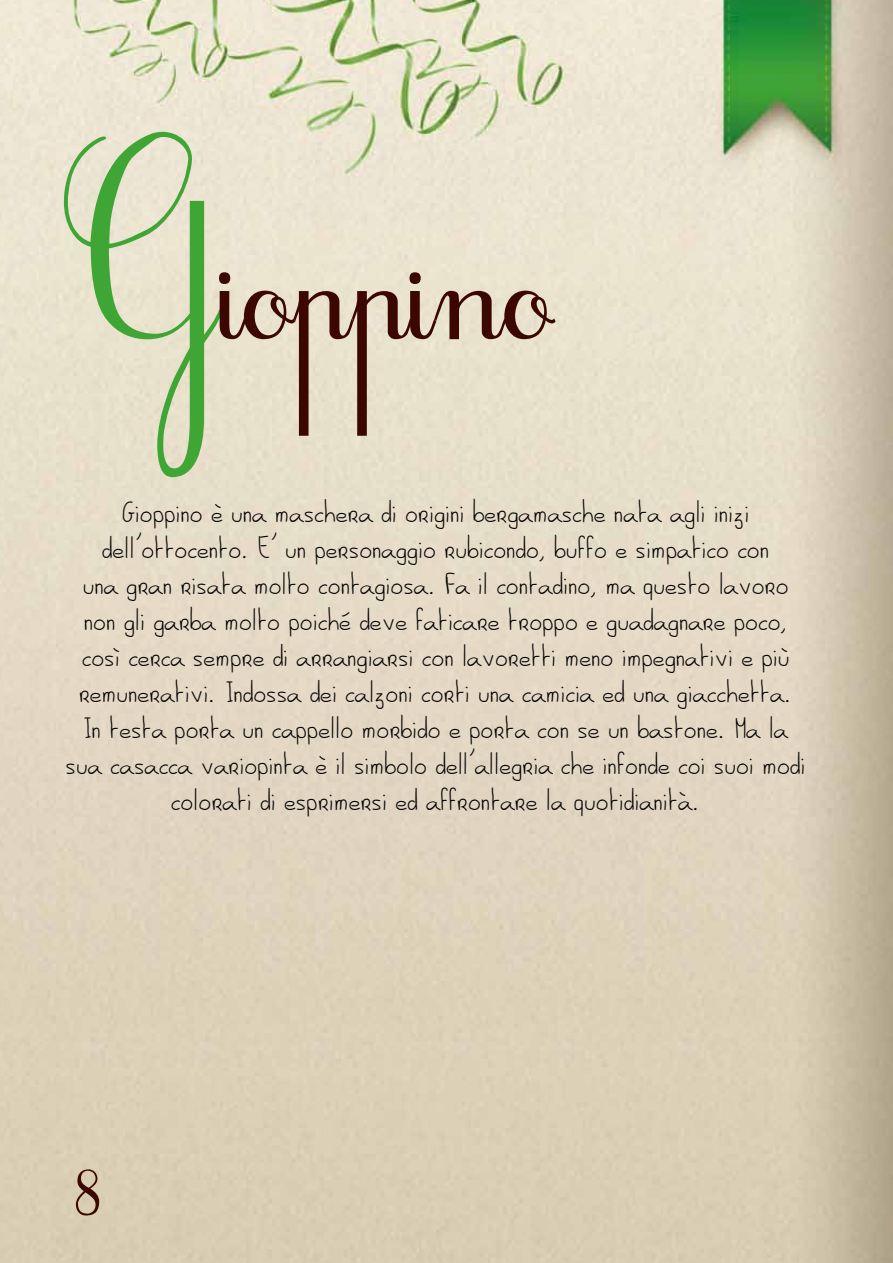
<style>
.page{position:relative;width:893px;height:1263px;background:#fff}
.page>*{position:absolute;margin:0;border:0;box-sizing:border-box;transform-origin:0 0}
.t1{font:105px "Cursif";color:#3c0700}
.t2{font:50.1px "Cursif";color:#3c0700}
.t3{font:30px/36px "Al seana";color:#000;text-align:center}
.s1{font-size:150px;color:#3fa535}
</style>
<div class="page">
<img style="left:0;top:0;width:893px;height:1263px">
<h1 class="t1" style="left:64px;top:241px;width:492px"><span class="s1">G</span>ioppino</h1>
<p class="t3" style="left:66px;top:493px;width:741px">Gioppino è una maschera di origini bergamasche nata agli inizi dell’ottocento. E’ un personaggio rubicondo, buffo e simpatico con<br>una gran risata molto contagiosa. Fa il contadino, ma questo lavoro non gli garba molto poiché deve faticare troppo e guadagnare poco, così cerca sempre di arrangiarsi con lavoretti meno impegnativi e più remunerativi. Indossa dei calzoni corti una camicia ed una giacchetta.<br>In testa porta un cappello morbido e porta con se un bastone. Ma la sua casacca variopinta è il simbolo dell’allegria che infonde coi suoi modi colorati di esprimersi ed affrontare la quotidianità.</p>
<h2 class="t2" style="left:72px;top:1169px;width:33px">8</h2>
</div>
